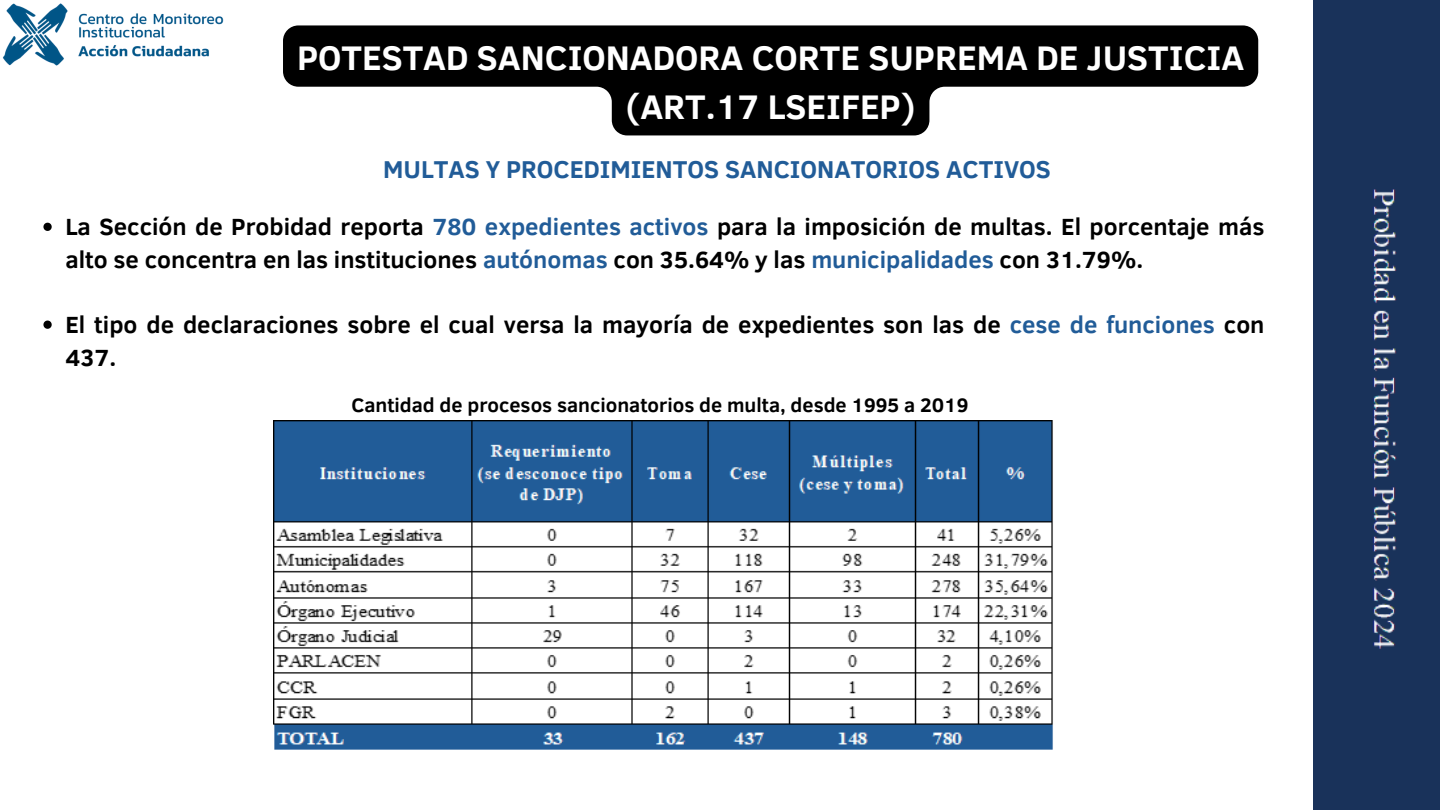
<style>
.page{position:relative;width:1440px;height:810px;background:#fff}
.page>*{position:absolute;margin:0;border:0;box-sizing:border-box;transform-origin:0 0}
.t1{font:700 35px/48.8px "Clear Sans";color:#fff;text-align:center}
.t2{font:700 25px "Clear Sans";color:#215c98}
.t3{font:700 24px/33px "Clear Sans";color:#000}
.t4{font:700 20px "Clear Sans";color:#000}
.s1{color:#215c98}
</style>
<div class="page">
<div style="left:1313px;top:0;width:127px;height:810px;background:#19325a"></div>
<img style="left:1340px;top:148px;width:72px;height:544px">
<img style="left:2px;top:3px;width:222px;height:63px">
<img style="left:274px;top:420px;width:779px;height:330px">
<svg style="left:283px;top:25px;width:975px;height:110px;fill:#000"></svg>
<svg style="left:43px;top:223px;width:9px;height:8px"></svg>
<svg style="left:43px;top:321px;width:9px;height:8px"></svg>
<p class="t1" style="left:297px;top:32px;width:949px">POTESTAD SANCIONADORA CORTE SUPREMA DE JUSTICIA (ART.17 LSEIFEP)</p>
<p class="t2" style="left:383px;top:151px;width:669px">MULTAS Y PROCEDIMIENTOS SANCIONATORIOS ACTIVOS</p>
<p class="t3" style="left:65px;top:209px;width:1201px">La Sección de Probidad reporta <span class="s1">780 expedientes activos</span> para la imposición de multas. El porcentaje más alto se concentra en las instituciones <span class="s1">autónomas</span> con 35.64% y las <span class="s1">municipalidades</span> con 31.79%.</p>
<p class="t3" style="left:65px;top:306px;width:1201px">El tipo de declaraciones sobre el cual versa la mayoría de expedientes son las de <span class="s1">cese de funciones</span> con<br>437.</p>
<p class="t4" style="left:351px;top:391px;width:619px">Cantidad de procesos sancionatorios de multa, desde 1995 a 2019</p>
</div>
